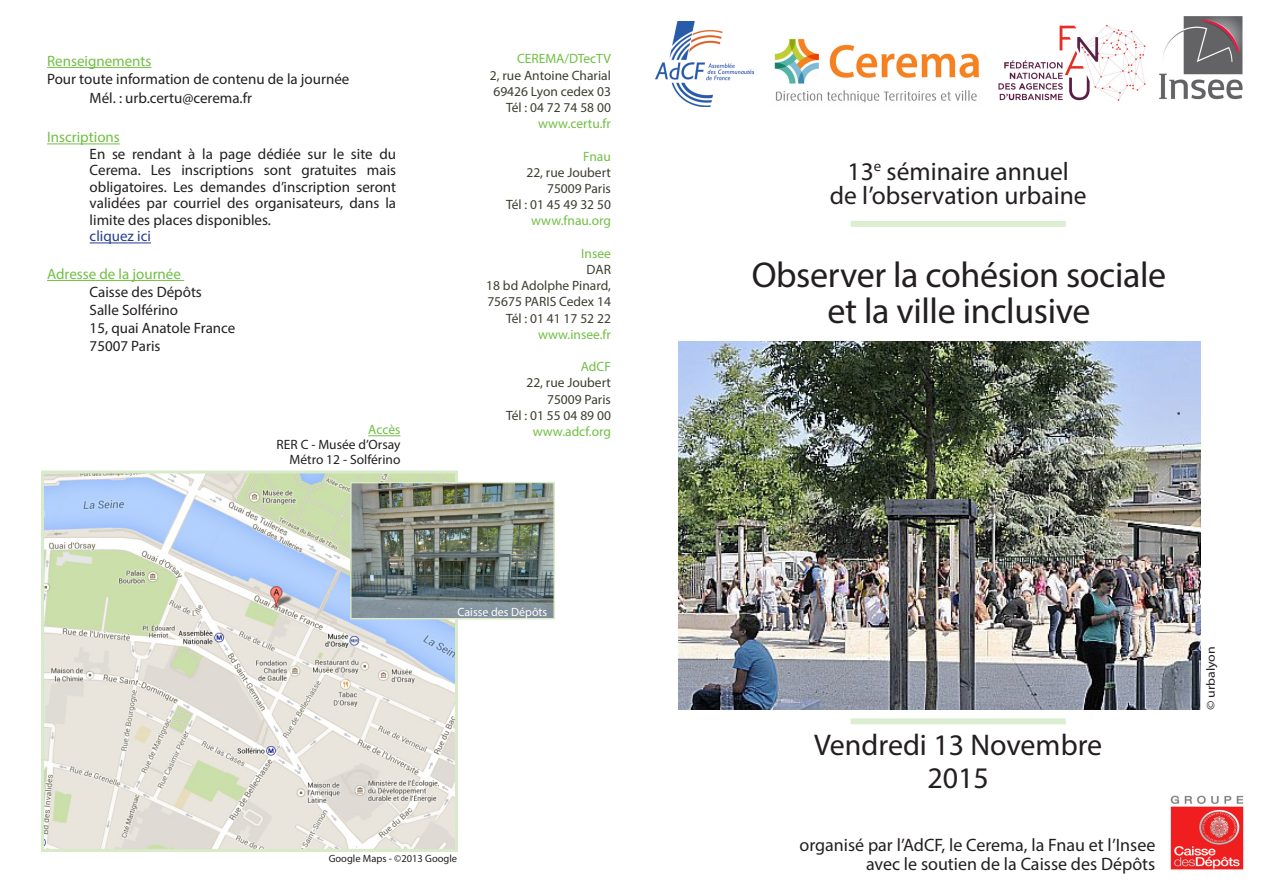
<style>
.page{position:relative;width:1263px;height:893px;background:#fff}
.page>*{position:absolute;margin:0;border:0;box-sizing:border-box;transform-origin:0 0}
.t1{font:36px "Myriad Pro";letter-spacing:-.01em;color:#231f20}
.t2{font:30px/33px "Myriad Pro";color:#231f20;text-align:center}
.t3{font:25.5px "Myriad Pro";color:#231f20}
.t4{font:18px "Myriad Pro";color:#231f20}
.t5{font:15px/16.5px "Myriad Pro";color:#231f20;text-align:justify}
.t6{font:15px "Myriad Pro";color:#71bf44}
.t7{font:15px "Myriad Pro";color:#253f8e}
.t8{font:13.5px "Myriad Pro";color:#3c3e30}
.t9{font:13.5px "Myriad Pro";color:#71bf44}
.t10{font:13.5px "Myriad Pro";color:#231f20}
.t11{font:12px "Myriad Pro";color:#fff}
.t12{font:12px "Myriad Pro";color:#231f20;scale:1.16 1}
.t13{font:10.5px "Myriad Pro";color:#231f20}
</style>
<div class="page">
<img style="left:998px;top:25px;width:148px;height:76px">
<img style="left:656px;top:22px;width:97px;height:85px">
<img style="left:1159px;top:16px;width:84px;height:84px">
<hr style="left:47px;top:67px;width:104px;height:1px;background:#71bf44">
<hr style="left:47px;top:144px;width:73px;height:1px;background:#71bf44">
<hr style="left:90px;top:243px;width:61px;height:1px;background:#253f8e">
<hr style="left:47px;top:280px;width:137px;height:1px;background:#71bf44">
<hr style="left:368px;top:435px;width:32px;height:1px;background:#71bf44">
<div style="left:850px;top:221px;width:216px;height:6px;background:#dbefd0"></div>
<img style="left:1170px;top:795px;width:74px;height:75px">
<img style="left:45px;top:474px;width:409px;height:374px">
<div style="left:41px;top:470px;width:417px;height:382px;border:3px solid #d9eaca"></div>
<img style="left:353px;top:485px;width:199px;height:131px">
<div style="left:350px;top:482px;width:205px;height:137px;border:2px solid #d9eaca"></div>
<img style="left:774px;top:38px;width:205px;height:65px">
<div style="left:850px;top:718px;width:216px;height:6px;background:#dbefd0"></div>
<img style="left:679px;top:341px;width:521px;height:368px">
<p class="t6" style="left:47px;top:52px;width:106px">Renseignements</p>
<p class="t5" style="left:47px;top:70px;width:304px">Pour toute information de contenu de la journée</p>
<p class="t5" style="left:90px;top:90px;width:164px">Mél. : urb.certu@cerema.fr</p>
<p class="t6" style="left:47px;top:128px;width:74px">Inscriptions</p>
<p class="t5" style="left:90px;top:145px;width:308px">En se rendant à la page dédiée sur le site du Cerema. Les inscriptions sont gratuites mais obligatoires. Les demandes d’inscription seront validées par courriel des organisateurs, dans la limite des places disponibles.</p>
<p class="t7" style="left:90px;top:227px;width:63px">cliquez ici</p>
<p class="t6" style="left:47px;top:265px;width:135px">Adresse de la journée</p>
<p class="t5" style="left:90px;top:283px;width:114px">Caisse des Dépôts</p>
<p class="t5" style="left:90px;top:301px;width:147px;line-height:18px;text-align:left">Salle Solférino<br>15, quai Anatole France<br>75007 Paris</p>
<p class="t9" style="left:368px;top:422px;width:34px">Accès</p>
<p class="t10" style="left:277px;top:437px;width:125px">RER C - Musée d’Orsay</p>
<p class="t10" style="left:290px;top:452px;width:112px">Métro 12 - Solférino</p>
<p class="t9" style="left:517px;top:51px;width:95px">CEREMA/DTecTV</p>
<p class="t8" style="left:490px;top:67px;width:122px">2, rue Antoine Charial</p>
<p class="t8" style="left:493px;top:83px;width:119px">69426 Lyon cedex 03</p>
<p class="t8" style="left:506px;top:99px;width:106px">Tél : 04 72 74 58 00</p>
<p class="t9" style="left:538px;top:115px;width:74px">www.certu.fr</p>
<p class="t9" style="left:583px;top:148px;width:29px">Fnau</p>
<p class="t8" style="left:526px;top:164px;width:86px">22, rue Joubert</p>
<p class="t8" style="left:547px;top:180px;width:65px">75009 Paris</p>
<p class="t8" style="left:506px;top:196px;width:106px">Tél : 01 45 49 32 50</p>
<p class="t9" style="left:531px;top:213px;width:81px">www.fnau.org</p>
<p class="t9" style="left:581px;top:245px;width:31px">Insee</p>
<p class="t8" style="left:587px;top:261px;width:26px">DAR</p>
<p class="t8" style="left:486px;top:277px;width:126px">18 bd Adolphe Pinard,</p>
<p class="t8" style="left:487px;top:294px;width:125px">75675 PARIS Cedex 14</p>
<p class="t8" style="left:506px;top:310px;width:106px">Tél : 01 41 17 52 22</p>
<p class="t9" style="left:538px;top:326px;width:74px">www.insee.fr</p>
<p class="t9" style="left:581px;top:358px;width:32px">AdCF</p>
<p class="t8" style="left:526px;top:375px;width:86px">22, rue Joubert</p>
<p class="t8" style="left:547px;top:391px;width:65px">75009 Paris</p>
<p class="t8" style="left:506px;top:407px;width:106px">Tél : 01 55 04 89 00</p>
<p class="t9" style="left:533px;top:423px;width:80px">www.adcf.org</p>
<p class="t11" style="left:458px;top:604px;width:91px">Caisse des Dépôts</p>
<p class="t13" style="left:329px;top:852px;width:130px">Google Maps - ©2013 Google</p>
<p class="t3" style="left:847px;top:156px;width:223px">13<sup>e</sup> séminaire annuel</p>
<p class="t3" style="left:830px;top:180px;width:258px">de l’observation urbaine</p>
<p class="t1" style="left:752px;top:253px;width:416px">Observer la cohésion sociale</p>
<p class="t1" style="left:827px;top:289px;width:264px">et la ville inclusive</p>
<p class="t2" style="left:814px;top:728px;width:290px">Vendredi 13 Novembre<br>2015</p>
<p class="t4" style="left:799px;top:834px;width:357px">organisé par l’AdCF, le Cerema, la Fnau et l’Insee</p>
<p class="t4" style="left:866px;top:853px;width:291px">avec le soutien de la Caisse des Dépôts</p>
<p class="t12" style="left:1203px;top:710px;width:57px;rotate:-90deg">© urbalyon</p>
</div>
